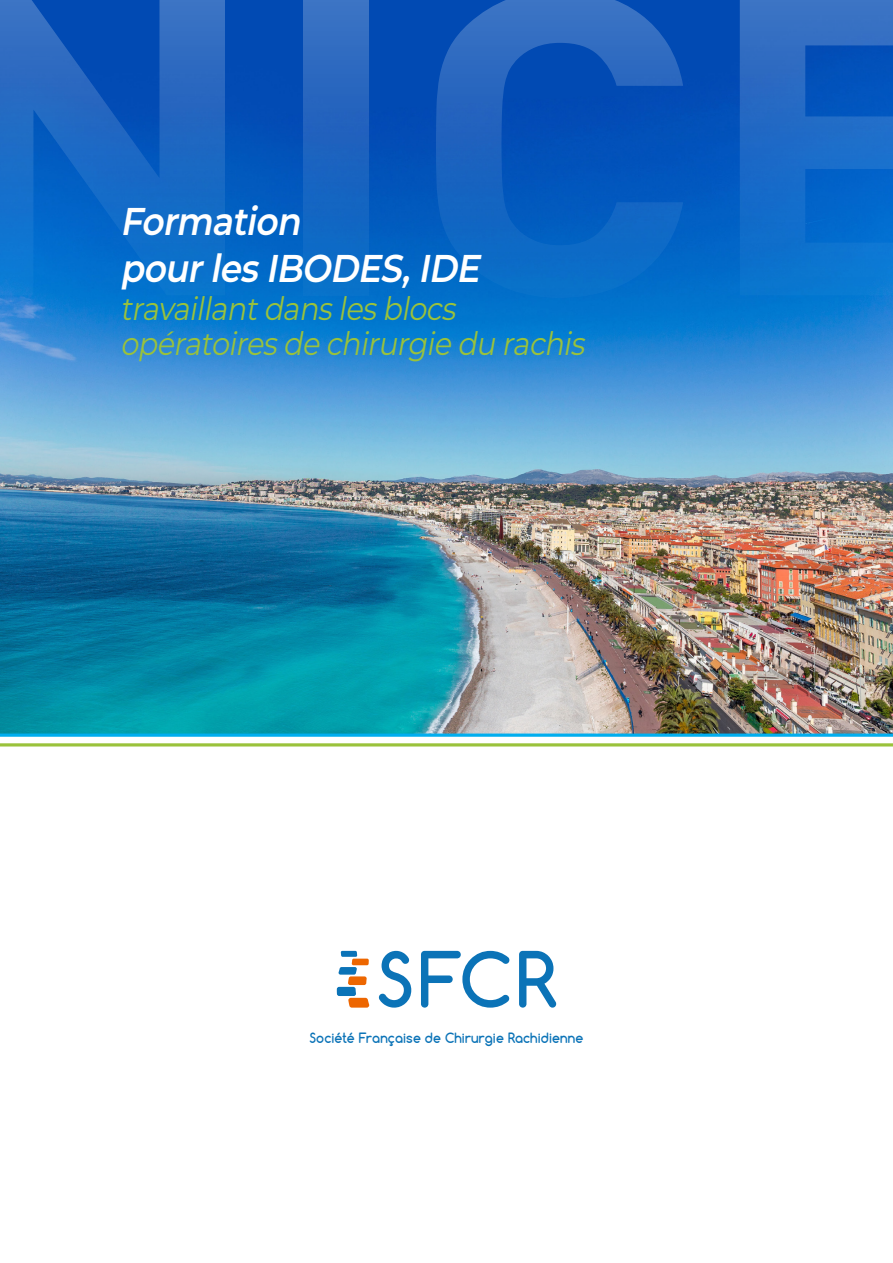
<style>
.page{position:relative;width:893px;height:1263px;background:#fff}
.page>*{position:absolute;margin:0;border:0;box-sizing:border-box;transform-origin:0 0}
.t1{font:700 424.95px "DIN";color:#fff;scale:1.11 1}
.t2{font:italic 600 38.7px "Montserrat";color:#fff;scale:.89 1}
.t3{font:italic 32.25px "Montserrat";color:#9ac23b;scale:.89 1}
.t4{font:700 13.35px "Comfortaa";letter-spacing:.01em;color:#0b73b7;scale:.95 1}
</style>
<div class="page">
<img style="left:0;top:0;width:893px;height:733px">
<svg style="left:379px;top:951px;width:32px;height:57px"></svg>
<svg style="left:421px;top:951px;width:88px;height:57px"></svg>
<svg style="left:519px;top:951px;width:37px;height:57px"></svg>
<svg style="left:337px;top:951px;width:32px;height:57px"></svg>
<svg style="left:0;top:733px;width:893px;height:4px;fill:#00aeef"></svg>
<hr style="left:0;top:743px;width:893px;height:3px;background:#9ac23b">
<h1 class="t1" style="left:-71px;top:-136px;width:954px">NICE</h1>
<p class="t2" style="left:120px;top:194px;width:214px">Formation</p>
<p class="t2" style="left:120px;top:241px;width:415px">pourlesIBODES,IDE</p>
<p class="t3" style="left:120px;top:287px;width:386px">travaillantdanslesblocs</p>
<p class="t3" style="left:120px;top:321px;width:531px">opératoiresde chirurgie du rachis</p>
<p class="t4" style="left:310px;top:1029px;width:290px">Société Française de Chirurgie Rachidienne</p>
</div>
